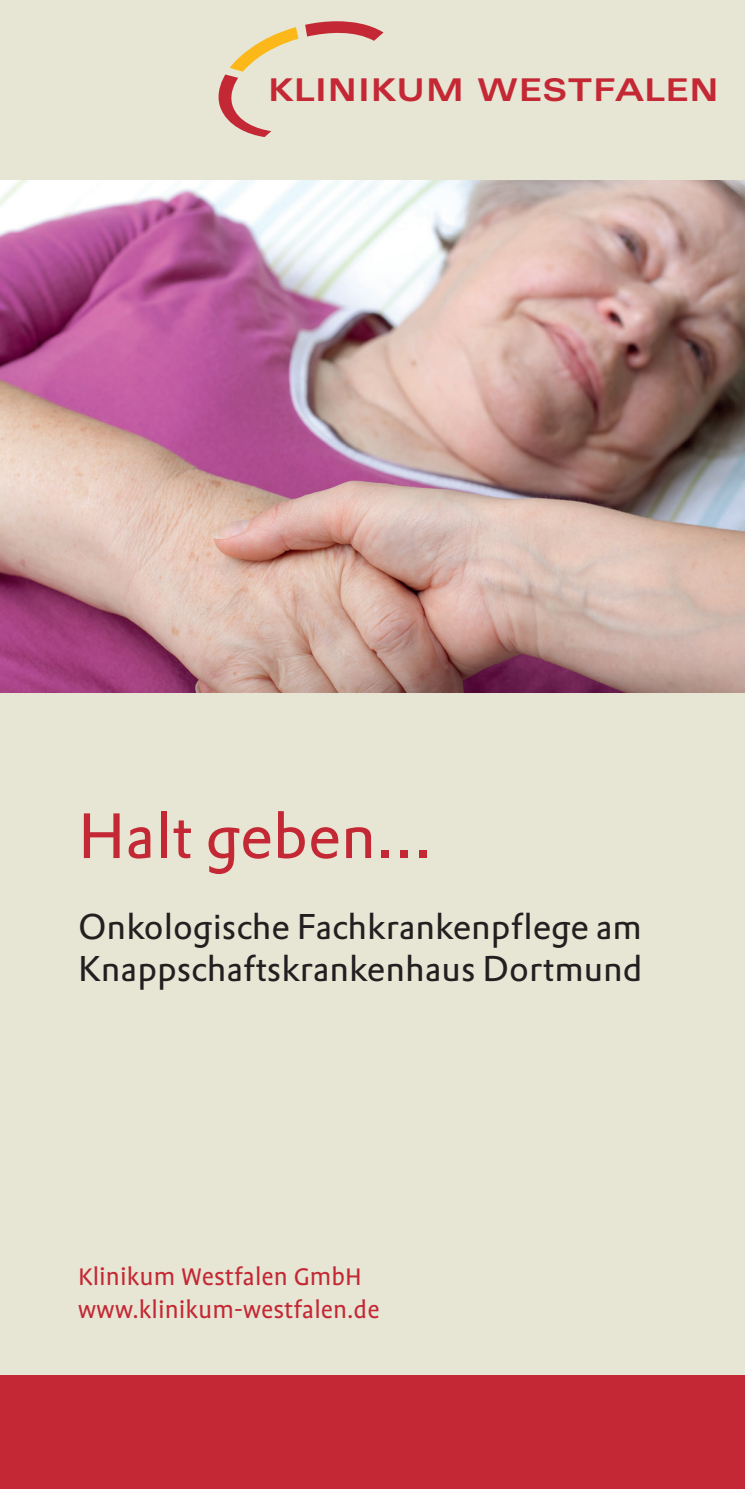
<style>
.page{position:relative;width:745px;height:1489px;background:#fff}
.page>*{position:absolute;margin:0;border:0;box-sizing:border-box;transform-origin:0 0}
.t1{font:62.5px "DTL Prokyon T";color:#c32834}
.t2{font:35px "DTL Prokyon T";color:#231f20}
.t3{font:700 expanded 31.5px "Zurich BT";letter-spacing:.035em;color:#c32834}
.t4{font:27.5px "Profile";color:#c32834}
</style>
<div class="page">
<div style="left:0;top:344px;width:744px;height:1144px;background:#e7e5d4"></div>
<div style="left:0;top:0;width:744px;height:179px;background:#e7e5d4"></div>
<img style="left:0;top:180px;width:744px;height:512px">
<svg style="left:305px;top:21px;width:78px;height:20px"></svg>
<svg style="left:218px;top:27px;width:80px;height:110px"></svg>
<div style="left:0;top:1375px;width:744px;height:113px;background:#c32834"></div>
<p class="t3" style="left:268px;top:71px;width:451px">KLINIKUM WESTFALEN</p>
<p class="t1" style="left:78px;top:794px;width:355px">Halt geben...</p>
<p class="t2" style="left:78px;top:903px;width:565px">Onkologische Fachkrankenpflege am</p>
<p class="t2" style="left:78px;top:945px;width:565px">Knappschaftskrankenhaus Dortmund</p>
<p class="t4" style="left:78px;top:1262px;width:285px">Klinikum Westfalen GmbH</p>
<p class="t4" style="left:78px;top:1295px;width:303px">www.klinikum-westfalen.de</p>
</div>
